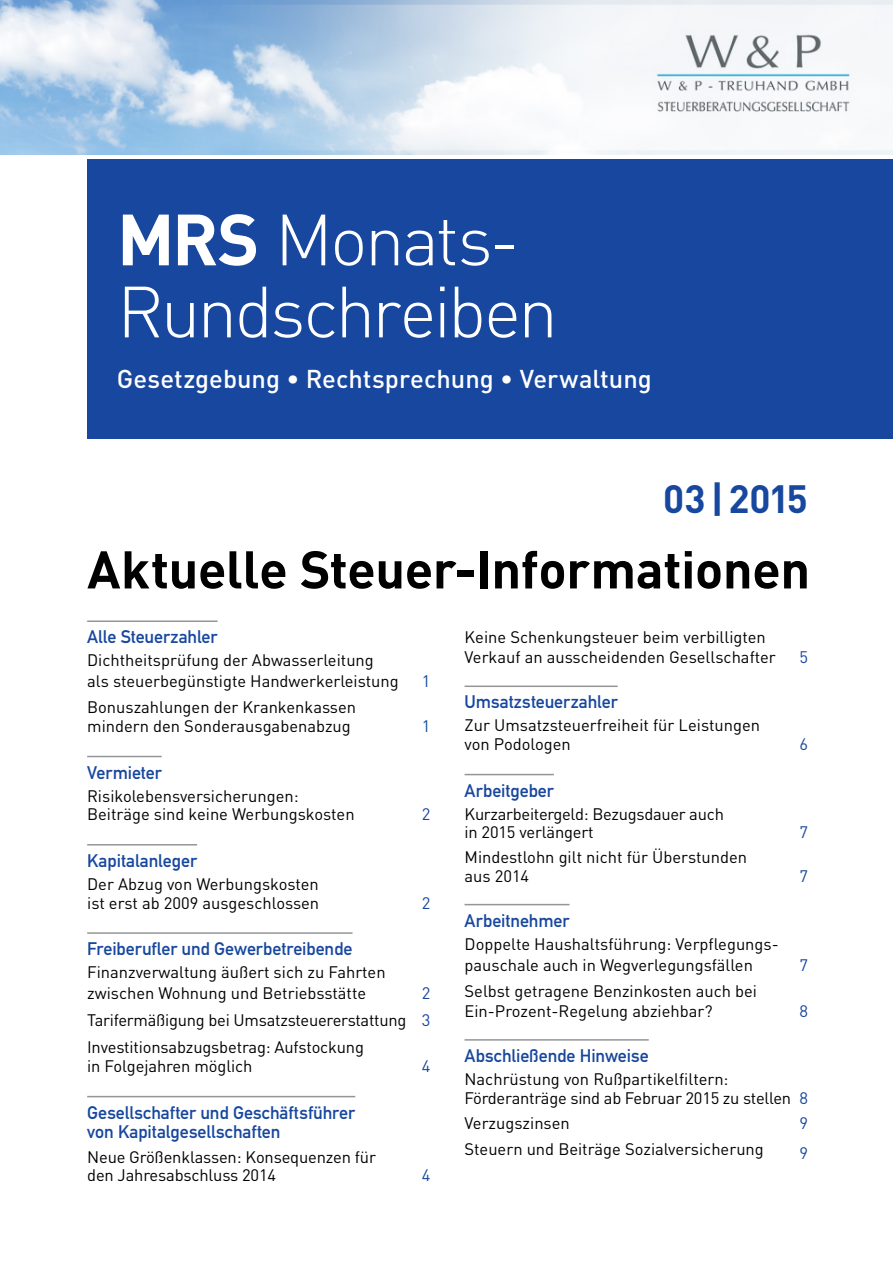
<style>
.page{position:relative;width:893px;height:1263px;background:#fff}
.page>*{position:absolute;margin:0;border:0;box-sizing:border-box;transform-origin:0 0}
.t1{font:300 71.25px/72px "DIN Pro";letter-spacing:-.04em;color:#fff}
.t2{font:700 52.2px "DIN Pro";letter-spacing:-.01em;color:#000}
.t3{font:700 39px "DIN Pro";color:#17479e}
.t4{font:500 25.5px "DIN Pro";color:#fff}
.t5{font:18px/19.5px "DIN Mittelschrift Std";letter-spacing:-.005em;color:#17479e}
.t6{font:16.5px/18.8px "DIN Pro";color:#000}
.t7{font:16.5px/18.8px "DIN Pro";letter-spacing:-.02em;color:#000}
.t8{font:16.5px "DIN Pro";color:#17479e}
.s1{font-weight:700}
.s2{color:#17479e}
</style>
<div class="page">
<img style="left:0;top:0;width:893px;height:154px">
<hr style="left:87px;top:620px;width:131px;height:2px;background:#939598">
<hr style="left:87px;top:756px;width:75px;height:1px;background:#939598">
<hr style="left:87px;top:844px;width:110px;height:1px;background:#939598">
<hr style="left:87px;top:932px;width:266px;height:2px;background:#939598">
<hr style="left:87px;top:1096px;width:268px;height:1px;background:#939598">
<hr style="left:465px;top:685px;width:153px;height:2px;background:#939598">
<hr style="left:465px;top:774px;width:89px;height:1px;background:#939598">
<hr style="left:465px;top:904px;width:104px;height:1px;background:#939598">
<hr style="left:465px;top:1039px;width:184px;height:2px;background:#939598">
<div style="left:87px;top:160px;width:806px;height:279px;background:#17479e"></div>
<h1 class="t1" style="left:117px;top:201px;width:442px"><span class="s1">MRS</span> Monats-<br>Rundschreiben</h1>
<h3 class="t4" style="left:117px;top:361px;width:536px">Gesetzgebung • Rechtsprechung • Verwaltung</h3>
<h3 class="t3" style="left:663px;top:473px;width:146px">03|2015</h3>
<h2 class="t2" style="left:87px;top:534px;width:724px">Aktuelle Steuer-Informationen</h2>
<p class="t5" style="left:87px;top:627px;width:132px">Alle Steuerzahler</p>
<p class="t6" style="left:87px;top:649px;width:313px;line-height:21px">Dichtheitsprüfung der Abwasserleitung als steuerbegünstigte Handwerkerleistung</p>
<p class="t6" style="left:87px;top:697px;width:270px">Bonuszahlungen der Krankenkassen mindern den Sonderausgabenabzug</p>
<p class="t5" style="left:87px;top:762px;width:76px">Vermieter</p>
<p class="t6" style="left:87px;top:785px;width:269px">Risikolebensversicherungen:<br>Beiträge sind keine Werbungskosten</p>
<p class="t5" style="left:87px;top:851px;width:111px">Kapitalanleger</p>
<p class="t6" style="left:87px;top:874px;width:234px">Der Abzug von Werbungskosten ist erst ab 2009 ausgeschlossen</p>
<p class="t8" style="left:422px;top:670px;width:10px">1</p>
<p class="t8" style="left:422px;top:715px;width:10px">1</p>
<p class="t8" style="left:422px;top:803px;width:10px">2</p>
<p class="t8" style="left:422px;top:891px;width:10px">2</p>
<p class="t5" style="left:87px;top:939px;width:267px">Freiberufler und Gewerbetreibende</p>
<p class="t6" style="left:87px;top:961px;width:300px;line-height:21px">Finanzverwaltung äußert sich zu Fahrten zwischen Wohnung und Betriebsstätte</p>
<p class="t6" style="left:87px;top:979px;width:345px;line-height:27.2px;text-align:justify;text-indent:335px"><span class="s2">2<br></span>Tarifermäßigung bei Umsatzsteuererstattung <span class="s2">3<br></span>Investitionsabzugsbetrag: Aufstockung</p>
<p class="t6" style="left:87px;top:1056px;width:167px">in Folgejahren möglich</p>
<p class="t8" style="left:422px;top:1055px;width:10px">4</p>
<p class="t5" style="left:87px;top:1103px;width:269px">Gesellschafter und Geschäftsführer von Kapitalgesellschaften</p>
<p class="t6" style="left:87px;top:1146px;width:290px">Neue Größenklassen: Konsequenzen für den Jahresabschluss 2014</p>
<p class="t8" style="left:422px;top:1164px;width:10px">4</p>
<p class="t6" style="left:465px;top:626px;width:313px;line-height:20.2px">Keine Schenkungsteuer beim verbilligten<br>Verkauf an ausscheidenden Gesellschafter</p>
<p class="t5" style="left:465px;top:692px;width:155px">Umsatzsteuerzahler</p>
<p class="t6" style="left:465px;top:715px;width:297px">Zur Umsatzsteuerfreiheit für Leistungen von Podologen</p>
<p class="t5" style="left:465px;top:781px;width:91px">Arbeitgeber</p>
<p class="t7" style="left:465px;top:803px;width:261px">Kurzarbeitergeld: Bezugsdauer auch in 2015 verlängert</p>
<p class="t6" style="left:465px;top:847px;width:284px">Mindestlohn gilt nicht für Überstunden aus 2014</p>
<p class="t5" style="left:465px;top:911px;width:106px">Arbeitnehmer</p>
<p class="t6" style="left:465px;top:932px;width:316px;line-height:21px">Doppelte Haushaltsführung: Verpflegungs&shy;pauschale auch in Wegverlegungsfällen</p>
<p class="t6" style="left:465px;top:980px;width:294px;line-height:20.2px">Selbst getragene Benzinkosten auch bei<br>Ein-Prozent-Regelung abziehbar?</p>
<p class="t8" style="left:799px;top:646px;width:10px">5</p>
<p class="t8" style="left:799px;top:733px;width:10px">6</p>
<p class="t8" style="left:799px;top:821px;width:10px">7</p>
<p class="t8" style="left:799px;top:864px;width:10px">7</p>
<p class="t8" style="left:799px;top:953px;width:10px">7</p>
<p class="t8" style="left:799px;top:1000px;width:10px">8</p>
<p class="t5" style="left:465px;top:1046px;width:186px">Abschließende Hinweise</p>
<p class="t6" style="left:465px;top:1068px;width:345px;line-height:19.5px">Nachrüstung von Rußpartikelfiltern:<br>Förderanträge sind ab Februar 2015 zu stellen <span class="s2">8</span></p>
<p class="t6" style="left:465px;top:1113px;width:107px">Verzugszinsen</p>
<p class="t8" style="left:799px;top:1112px;width:10px">9</p>
<p class="t6" style="left:465px;top:1139px;width:301px">Steuern und Beiträge Sozialversicherung</p>
<p class="t8" style="left:799px;top:1142px;width:10px">9</p>
</div>
